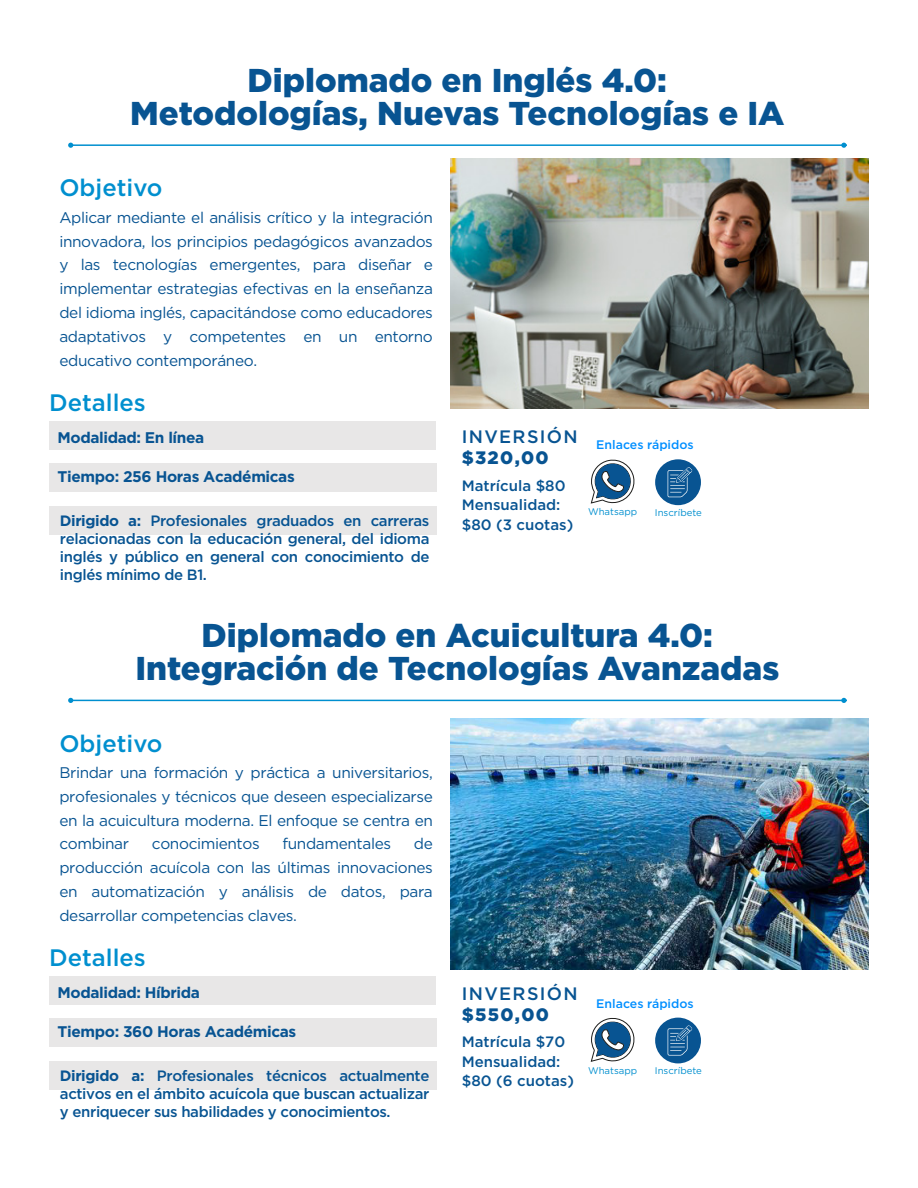
<style>
.page{position:relative;width:918px;height:1188px;background:#fff}
.page>*{position:absolute;margin:0;border:0;box-sizing:border-box;transform-origin:0 0}
.t1{font:900 33px/33px "Gotham";color:#085492;text-align:center}
.t2{font:500 23.85px "Gotham";color:#008fcf}
.t3{font:500 18px "Gotham";letter-spacing:.075em;color:#085492}
.t4{font:900 18px "Gotham";letter-spacing:.075em;color:#085492}
.t5{font:15.45px/23.9px "Gotham";letter-spacing:-.025em;color:#085492;text-align:justify}
.t6{font:700 15.45px "Gotham";letter-spacing:-.025em;color:#085492}
.t7{font:500 15px/18px "Gotham";letter-spacing:-.025em;color:#085492;text-align:justify}
.t8{font:500 15px/19.5px "Gotham";color:#085492}
.t9{font:500 12.3px "Gotham";color:#008fff}
.t10{font:9.6px "Gotham";color:#008fcf}
.s1{font-weight:700}
</style>
<div class="page">
<div style="left:49px;top:421px;width:387px;height:29px;background:#e8e7e7"></div>
<div style="left:49px;top:463px;width:388px;height:29px;background:#e8e7e7"></div>
<div style="left:49px;top:506px;width:388px;height:28px;background:#e8e7e7"></div>
<hr style="left:73px;top:144px;width:774px;height:2px;background:#008fcf">
<svg style="left:68px;top:143px;width:5px;height:5px"></svg>
<svg style="left:841px;top:143px;width:5px;height:5px"></svg>
<div style="left:49px;top:977px;width:387px;height:28px;background:#e8e7e7"></div>
<div style="left:49px;top:1019px;width:388px;height:28px;background:#e8e7e7"></div>
<div style="left:49px;top:1061px;width:388px;height:28px;background:#e8e7e7"></div>
<hr style="left:73px;top:700px;width:774px;height:1px;background:#008fcf">
<svg style="left:68px;top:698px;width:5px;height:5px"></svg>
<svg style="left:841px;top:698px;width:5px;height:5px"></svg>
<img style="left:451px;top:158px;width:418px;height:251px">
<img style="left:451px;top:719px;width:418px;height:251px">
<svg style="left:591px;top:459px;width:44px;height:45px"></svg>
<div style="left:655px;top:459px;width:46px;height:46px;background:#085492;border-radius:50%"></div>
<svg style="left:668px;top:467px;width:24px;height:30px"></svg>
<svg style="left:591px;top:1018px;width:44px;height:44px"></svg>
<div style="left:655px;top:1018px;width:46px;height:45px;background:#085492;border-radius:50%"></div>
<svg style="left:668px;top:1025px;width:24px;height:31px"></svg>
<h1 class="t1" style="left:130px;top:63px;width:656px">Diplomado en Inglés 4.0:<br>Metodologías, Nuevas Tecnologías e IA</h1>
<h2 class="t2" style="left:59px;top:172px;width:105px">Objetivo</h2>
<p class="t5" style="left:59px;top:205px;width:375px">Aplicar mediante el análisis crítico y la integración innovadora, los principios pedagógicos avanzados y las tecnologías emergentes, para diseñar e implementar estrategias efectivas en la enseñanza del idioma inglés, capacitándose como educadores adaptativos y competentes en un entorno educativo contemporáneo.</p>
<h2 class="t2" style="left:49px;top:387px;width:98px">Detalles</h2>
<p class="t6" style="left:58px;top:427px;width:148px">Modalidad: En línea</p>
<p class="t6" style="left:58px;top:466px;width:239px">Tiempo: 256 Horas Académicas</p>
<p class="t7" style="left:60px;top:512px;width:371px"><span class="s1">Dirigido a:</span> Profesionales graduados en carreras relacionadas con la educación general, del idioma inglés y público en general con conocimiento de inglés mínimo de B1.</p>
<p class="t3" style="left:462px;top:425px;width:118px">INVERSIÓN</p>
<p class="t4" style="left:462px;top:446px;width:89px">$320,00</p>
<p class="t8" style="left:462px;top:475px;width:113px">Matrícula $80<br>Mensualidad: $80 (3 cuotas)</p>
<p class="t9" style="left:596px;top:437px;width:99px">Enlaces rápidos</p>
<p class="t10" style="left:588px;top:506px;width:51px">Whatsapp</p>
<p class="t10" style="left:655px;top:507px;width:49px">Inscríbete</p>
<h1 class="t1" style="left:135px;top:618px;width:645px">Diplomado en Acuicultura 4.0:<br>Integración de Tecnologías Avanzadas</h1>
<h2 class="t2" style="left:59px;top:728px;width:105px">Objetivo</h2>
<p class="t5" style="left:59px;top:760px;width:375px">Brindar una formación y práctica a universitarios, profesionales y técnicos que deseen especializarse en la acuicultura moderna. El enfoque se centra en combinar</p>
<p class="t5" style="left:152px;top:832px;width:109px">conocimientos</p>
<p class="t5" style="left:283px;top:832px;width:110px">fundamentales</p>
<p class="t5" style="left:59px;top:832px;width:375px;text-indent:355px">de producción acuícola con las últimas innovaciones en automatización y análisis de datos, para desarrollar competencias claves.</p>
<h2 class="t2" style="left:49px;top:942px;width:98px">Detalles</h2>
<p class="t6" style="left:58px;top:983px;width:144px">Modalidad: Híbrida</p>
<p class="t6" style="left:58px;top:1021px;width:240px">Tiempo: 360 Horas Académicas</p>
<p class="t7" style="left:60px;top:1067px;width:371px"><span class="s1">Dirigido a:</span> Profesionales técnicos actualmente activos en el ámbito acuícola que buscan actualizar y enriquecer sus habilidades y conocimientos.</p>
<p class="t3" style="left:462px;top:982px;width:118px">INVERSIÓN</p>
<p class="t4" style="left:462px;top:1002px;width:89px">$550,00</p>
<p class="t8" style="left:462px;top:1032px;width:114px">Matrícula $70<br>Mensualidad: $80 (6 cuotas)</p>
<p class="t9" style="left:596px;top:995px;width:99px">Enlaces rápidos</p>
<p class="t10" style="left:588px;top:1064px;width:51px">Whatsapp</p>
<p class="t10" style="left:655px;top:1065px;width:49px">Inscríbete</p>
</div>
